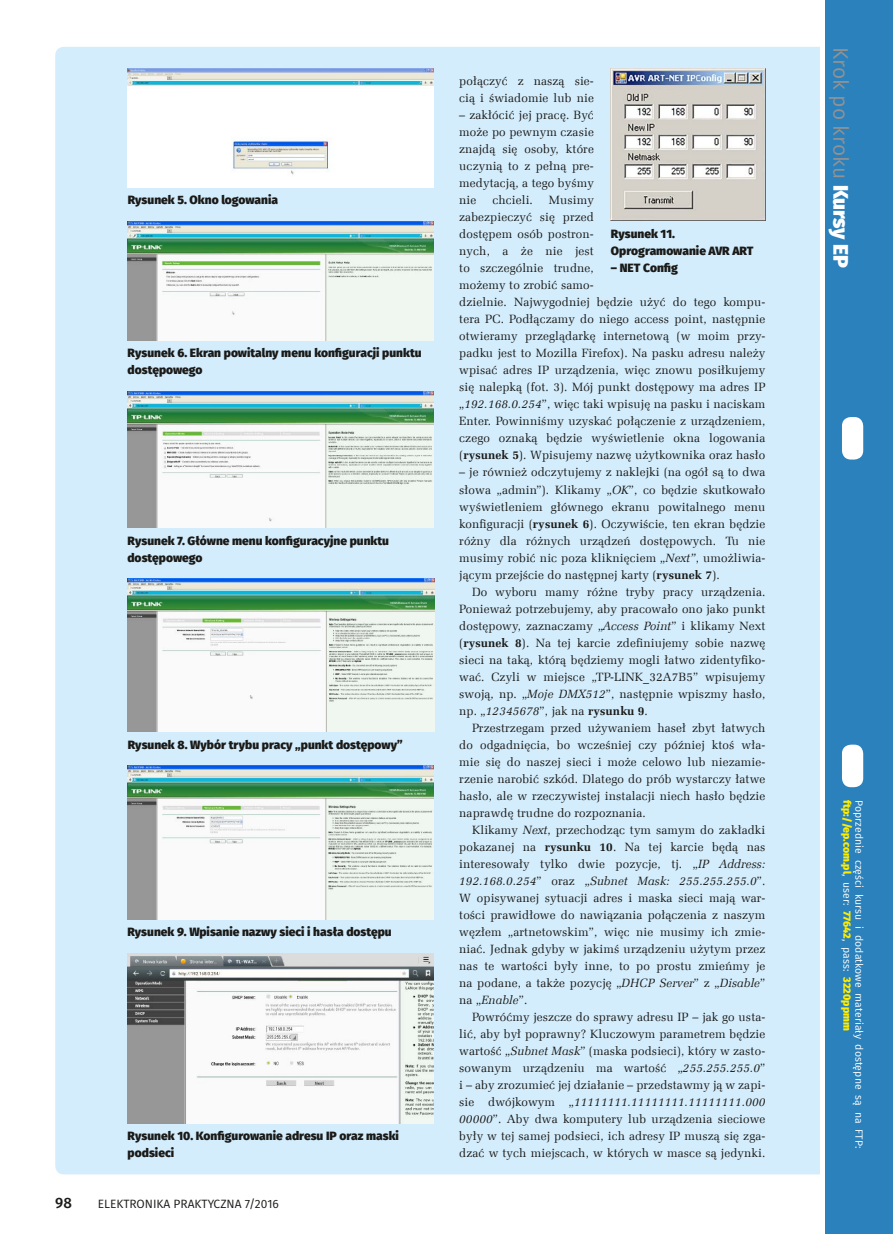
<style>
.page{position:relative;width:893px;height:1234px;background:#fff}
.page>*{position:absolute;margin:0;border:0;box-sizing:border-box;transform-origin:0 0}
.t1{font:21px "Fira Sans";color:#929292}
.t2{font:500 15px "Fira Sans";color:#1a1a18}
.t3{font:12px/17px "Zapf Ellipt EU";letter-spacing:.01em;color:#1a1a18;text-align:justify}
.t4{font:800 12px/17px "Fira Sans";color:#1a1a18}
.t5{font:12px "Fira Sans";color:#1a1a18}
.t6{font:10.5px "Fira Sans";letter-spacing:.005em;color:#fff}
.t7{font:800 10.5px "Fira Sans";letter-spacing:.005em;color:#ffed00}
.s1{font-style:italic}
.s2{font-weight:700}
.s3{font-weight:800;color:#fff}
.s4{font-weight:400;color:#fff}
</style>
<div class="page">
<div style="left:55px;top:47px;width:778px;height:1127px;background:#d4edfc;border-radius:9px"></div>
<div style="left:825px;top:0;width:68px;height:1233px;background:#2a81bc"></div>
<div style="left:842px;top:417px;width:21px;height:42px;background:#fff;border-radius:9px"></div>
<div style="left:842px;top:744px;width:21px;height:43px;background:#fff;border-radius:9px"></div>
<hr style="left:821px;top:0;width:4px;height:1233px;background:#fff">
<img style="left:128px;top:68px;width:306px;height:119px">
<img style="left:128px;top:221px;width:306px;height:119px">
<img style="left:128px;top:391px;width:306px;height:136px">
<img style="left:128px;top:578px;width:306px;height:153px">
<img style="left:128px;top:765px;width:306px;height:153px">
<img style="left:128px;top:953px;width:306px;height:170px">
<img style="left:611px;top:68px;width:154px;height:152px">
<p class="t4" style="left:128px;top:191px;width:152px">Rysunek 5. Okno logowania</p>
<p class="t4" style="left:128px;top:344px;width:295px">Rysunek 6. Ekran powitalny menu konfiguracji punktu dostępowego</p>
<p class="t4" style="left:128px;top:532px;width:263px">Rysunek 7. Główne menu konfiguracyjne punktu dostępowego</p>
<p class="t4" style="left:128px;top:736px;width:276px">Rysunek 8. Wybór trybu pracy „punkt dostępowy”</p>
<p class="t4" style="left:127px;top:923px;width:266px">Rysunek 9. Wpisanie nazwy sieci i hasła dostępu</p>
<p class="t4" style="left:128px;top:1127px;width:273px">Rysunek 10. Konfigurowanie adresu IP oraz maski podsieci</p>
<p class="t2" style="left:55px;top:1192px;width:18px">98</p>
<p class="t5" style="left:98px;top:1195px;width:183px">ELEKTRONIKA PRAKTYCZNA 7/2016</p>
<p class="t3" style="left:459px;top:73px;width:136px">połączyć z naszą sie&shy;cią i świadomie lub nie</p>
<p class="t3" style="left:459px;top:107px;width:136px">– zakłócić jej pracę. Być może po pewnym czasie znajdą się osoby, które uczynią to z pełną pre&shy;medytacją, a tego byśmy nie</p>
<p class="t3" style="left:492px;top:192px;width:42px">chcieli.</p>
<p class="t3" style="left:459px;top:192px;width:308px;text-align:left;text-indent:90px">Musimy<br>zabezpieczyć się przed<br>dostępem osób postron-<br>nych, a że nie jest<br>to szczególnie trudne,<br>możemy to zrobić samo-<br>dzielnie. Najwygodniej będzie użyć do tego kompu&shy;tera PC. Podłączamy do niego access point, następnie otwieramy przeglądarkę internetową (w moim przy&shy;padku jest to Mozilla Firefox). Na pasku adresu należy wpisać adres IP urządzenia, więc znowu posiłkujemy się nalepką (fot. 3). Mój punkt dostępowy ma adres IP „<span class="s1">192.168.0.254</span>”, więc taki wpisuję na pasku i naciskam Enter. Powinniśmy uzyskać połączenie z urządzeniem, czego oznaką będzie wyświetlenie okna logowania (<span class="s2">rysunek 5</span>). Wpisujemy nazwę użytkownika oraz hasło</p>
<p class="t3" style="left:459px;top:464px;width:308px">– je również odczytujemy z naklejki (na ogół są to dwa słowa „admin”). Klikamy „<span class="s1">OK</span>”, co będzie skutkowało wyświetleniem głównego ekranu powitalnego menu konfiguracji (<span class="s2">rysunek 6</span>). Oczywiście, ten ekran będzie różny dla różnych urządzeń dostępowych. Tu nie musimy robić nic poza kliknięciem „<span class="s1">Next”</span>, umożliwia&shy;jącym przejście do następnej karty (<span class="s2">rysunek 7</span>).</p>
<p class="t3" style="left:459px;top:583px;width:308px;text-indent:13px">Do wyboru mamy różne tryby pracy urządzenia.<br>Ponieważ potrzebujemy, aby pracowało ono jako punkt dostępowy, zaznaczamy „<span class="s1">Access Point</span>” i klikamy Next (<span class="s2">rysunek 8</span>). Na tej karcie zdefiniujemy sobie nazwę sieci na taką, którą będziemy mogli łatwo zidentyfiko&shy;wać. Czyli w miejsce „TP-LINK_32A7B5” wpisujemy swoją, np. „<span class="s1">Moje DMX512</span>”, następnie wpiszmy hasło, np. „<span class="s1">12345678</span>”, jak na <span class="s2">rysunku 9</span>.</p>
<p class="t3" style="left:459px;top:719px;width:308px;text-indent:13px">Przestrzegam przed używaniem haseł zbyt łatwych do odgadnięcia, bo wcześniej czy później ktoś wła&shy;mie się do naszej sieci i może celowo lub niezamie&shy;rzenie narobić szkód. Dlatego do prób wystarczy łatwe hasło, ale w rzeczywistej instalacji niech hasło będzie naprawdę trudne do rozpoznania.</p>
<p class="t3" style="left:459px;top:821px;width:308px;text-indent:13px">Klikamy <span class="s1">Next</span>, przechodząc tym samym do zakładki pokazanej na <span class="s2">rysunku 10</span>. Na tej karcie będą nas interesowały tylko dwie pozycje, tj. „<span class="s1">IP Address:<br>192.168.0.254</span>” oraz „<span class="s1">Subnet Mask: 255.255.255.0</span>”.<br>W opisywanej sytuacji adres i maska sieci mają war&shy;tości prawidłowe do nawiązania połączenia z naszym węzłem „artnetowskim”, więc nie musimy ich zmie&shy;niać. Jednak gdyby w jakimś urządzeniu użytym przez nas te wartości były inne, to po prostu zmieńmy je na podane, a także pozycję „<span class="s1">DHCP Server</span>” z „<span class="s1">Disable</span>” na „<span class="s1">Enable</span>”.</p>
<p class="t3" style="left:459px;top:1008px;width:308px;text-indent:13px">Powróćmy jeszcze do sprawy adresu IP – jak go usta&shy;lić, aby był poprawny? Kluczowym parametrem będzie wartość „<span class="s1">Subnet Mask</span>” (maska podsieci), który w zasto&shy;sowanym urządzeniu ma wartość „<span class="s1">255.255.255.0</span>” i – aby zrozumieć jej działanie – przedstawmy ją w zapi&shy;sie dwójkowym „<span class="s1">11111111.11111111.11111111.000<br>00000</span>”. Aby dwa komputery lub urządzenia sieciowe były w tej samej podsieci, ich adresy IP muszą się zga&shy;dzać w tych miejscach, w których w masce są jedynki.</p>
<p class="t4" style="left:611px;top:225px;width:144px">Rysunek 11.<br>Oprogramowanie AVR ART</p>
<p class="t4" style="left:611px;top:259px;width:69px">– NET Config</p>
<h1 class="t1" style="left:855px;top:47px;width:223px;rotate:90deg">Krok po kroku <span class="s3">Kursy EP</span></h1>
<p class="t7" style="left:854px;top:799px;width:232px;rotate:90deg">ftp://ep.com.pl<span class="s4">, user:</span> 77642<span class="s4">, pass:</span> 3220ppmm</p>
<p class="t6" style="left:866px;top:799px;width:350px;rotate:90deg">Poprzednie części kursu i dodatkowe materiały dostępne są na FTP:</p>
</div>
